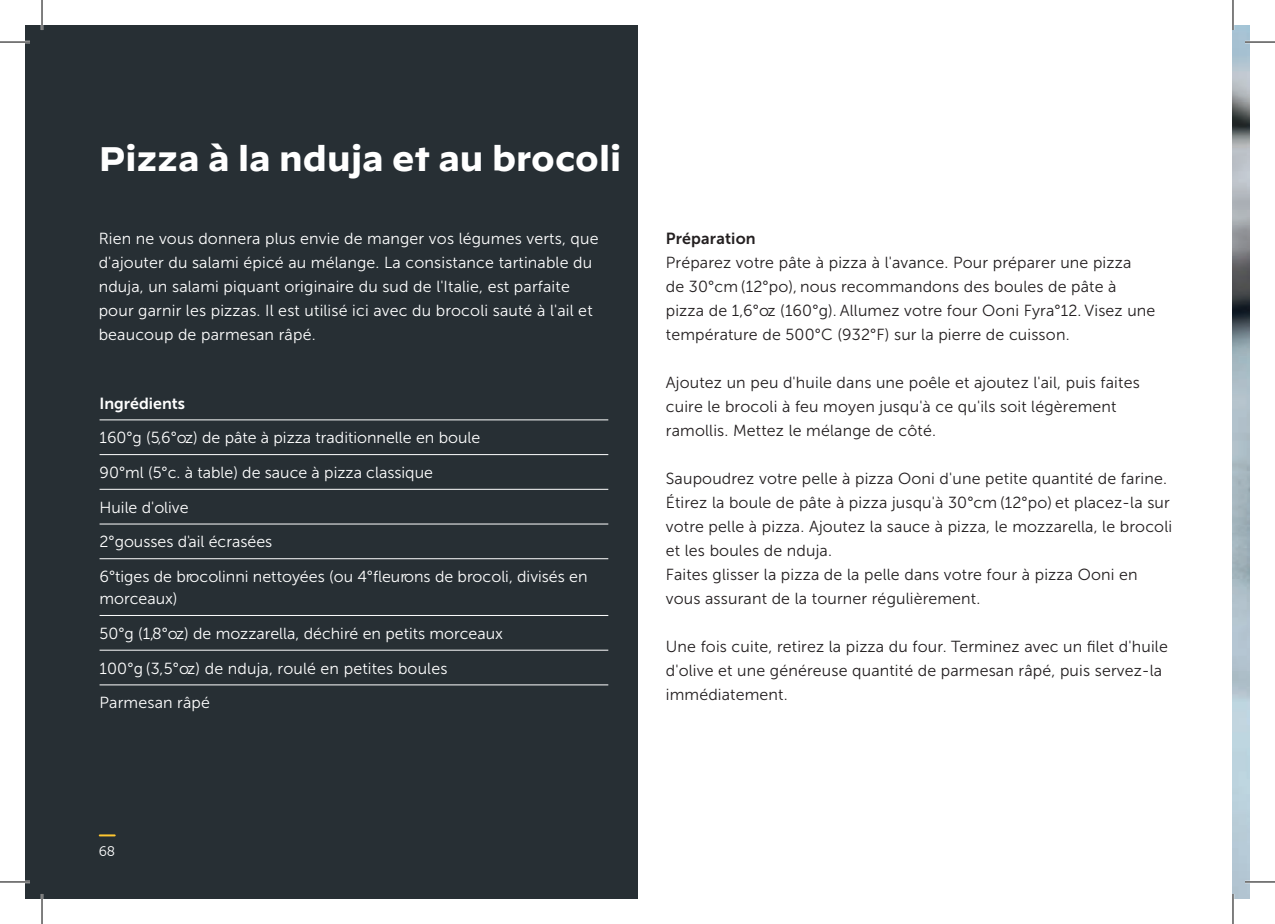
<style>
.page{position:relative;width:1275px;height:924px;background:#fff}
.page>*{position:absolute;margin:0;border:0;box-sizing:border-box;transform-origin:0 0}
.t1{font:700 34px "Decimal";color:#fff}
.t2{font:16px/24px "Museo Sans 300";letter-spacing:.01em;color:#231f20}
.t3{font:16px/34.6px "Museo Sans 300";letter-spacing:.01em;color:#fff}
.t4{font:16px "Museo Sans 700";color:#fff}
.t5{font:16px "Museo Sans 700";letter-spacing:.01em;color:#231f20}
.t6{font:14px "Museo Sans Rounded 300";color:#fff}
</style>
<div class="page">
<div style="left:25px;top:25px;width:612px;height:873px;background:#272f34"></div>
<hr style="left:100px;top:419px;width:508px;height:1px;background:#fff">
<hr style="left:100px;top:454px;width:508px;height:1px;background:#fff">
<hr style="left:100px;top:488px;width:508px;height:1px;background:#fff">
<hr style="left:100px;top:523px;width:508px;height:1px;background:#fff">
<hr style="left:100px;top:558px;width:508px;height:1px;background:#fff">
<hr style="left:100px;top:615px;width:508px;height:1px;background:#fff">
<hr style="left:100px;top:649px;width:508px;height:1px;background:#fff">
<hr style="left:100px;top:684px;width:508px;height:1px;background:#fff">
<img style="left:1233px;top:25px;width:17px;height:873px">
<svg style="left:100px;top:834px;width:15px;height:2px"></svg>
<hr style="left:0;top:41px;width:30px;height:2px;background:#fff">
<hr style="left:1245px;top:41px;width:30px;height:2px;background:#fff">
<hr style="left:0;top:880px;width:30px;height:2px;background:#fff">
<hr style="left:1245px;top:880px;width:30px;height:2px;background:#fff">
<hr style="left:41px;top:0;width:2px;height:30px;background:#fff">
<hr style="left:41px;top:893px;width:2px;height:30px;background:#fff">
<hr style="left:1231px;top:0;width:3px;height:30px;background:#fff">
<hr style="left:1231px;top:893px;width:3px;height:30px;background:#fff">
<hr style="left:0;top:42px;width:30px;height:1px;background:#000">
<hr style="left:1245px;top:42px;width:30px;height:1px;background:#000">
<hr style="left:0;top:881px;width:30px;height:1px;background:#000">
<hr style="left:1245px;top:881px;width:30px;height:1px;background:#000">
<hr style="left:42px;top:0;width:1px;height:30px;background:#000">
<hr style="left:42px;top:893px;width:1px;height:30px;background:#000">
<hr style="left:1232px;top:0;width:1px;height:30px;background:#000">
<hr style="left:1232px;top:893px;width:1px;height:30px;background:#000">
<h1 class="t1" style="left:99px;top:140px;width:524px">Pizza à la nduja et au brocoli</h1>
<p class="t3" style="left:99px;top:226px;width:501px;line-height:24px">Rien ne vous donnera plus envie de manger vos légumes verts, que d'ajouter du salami épicé au mélange. La consistance tartinable du nduja, un salami piquant originaire du sud de l'Italie, est parfaite pour garnir les pizzas. Il est utilisé ici avec du brocoli sauté à l'ail et beaucoup de parmesan râpé.</p>
<p class="t4" style="left:100px;top:394px;width:87px">Ingrédients</p>
<p class="t3" style="left:100px;top:420px;width:489px">160°g (5,6°oz) de pâte à pizza traditionnelle en boule<br>90°ml (5°c. à table) de sauce à pizza classique<br>Huile d'olive<br>2°gousses d'ail écrasées<br>6°tiges de brocolinni nettoyées (ou 4°fleurons de brocoli, divisés en</p>
<p class="t3" style="left:100px;top:581px;width:405px">morceaux)<br>50°g (1,8°oz) de mozzarella, déchiré en petits morceaux<br>100°g (3,5°oz) de nduja, roulé en petites boules<br>Parmesan râpé</p>
<p class="t5" style="left:666px;top:229px;width:91px">Préparation</p>
<p class="t2" style="left:666px;top:250px;width:491px">Préparez votre pâte à pizza à l'avance. Pour préparer une pizza<br>de 30°cm (12°po), nous recommandons des boules de pâte à pizza de 1,6°oz (160°g). Allumez votre four Ooni Fyra°12. Visez une température de 500°C (932°F) sur la pierre de cuisson.</p>
<p class="t2" style="left:666px;top:370px;width:475px">Ajoutez un peu d'huile dans une poêle et ajoutez l'ail, puis faites cuire le brocoli à feu moyen jusqu'à ce qu'ils soit légèrement ramollis. Mettez le mélange de côté.</p>
<p class="t2" style="left:666px;top:466px;width:508px">Saupoudrez votre pelle à pizza Ooni d'une petite quantité de farine.<br>Étirez la boule de pâte à pizza jusqu'à 30°cm (12°po) et placez-la sur votre pelle à pizza. Ajoutez la sauce à pizza, le mozzarella, le brocoli et les boules de nduja.<br>Faites glisser la pizza de la pelle dans votre four à pizza Ooni en vous assurant de la tourner régulièrement.</p>
<p class="t2" style="left:666px;top:634px;width:503px">Une fois cuite, retirez la pizza du four. Terminez avec un filet d'huile d'olive et une généreuse quantité de parmesan râpé, puis servez-la immédiatement.</p>
<p class="t6" style="left:99px;top:843px;width:18px">68</p>
</div>
